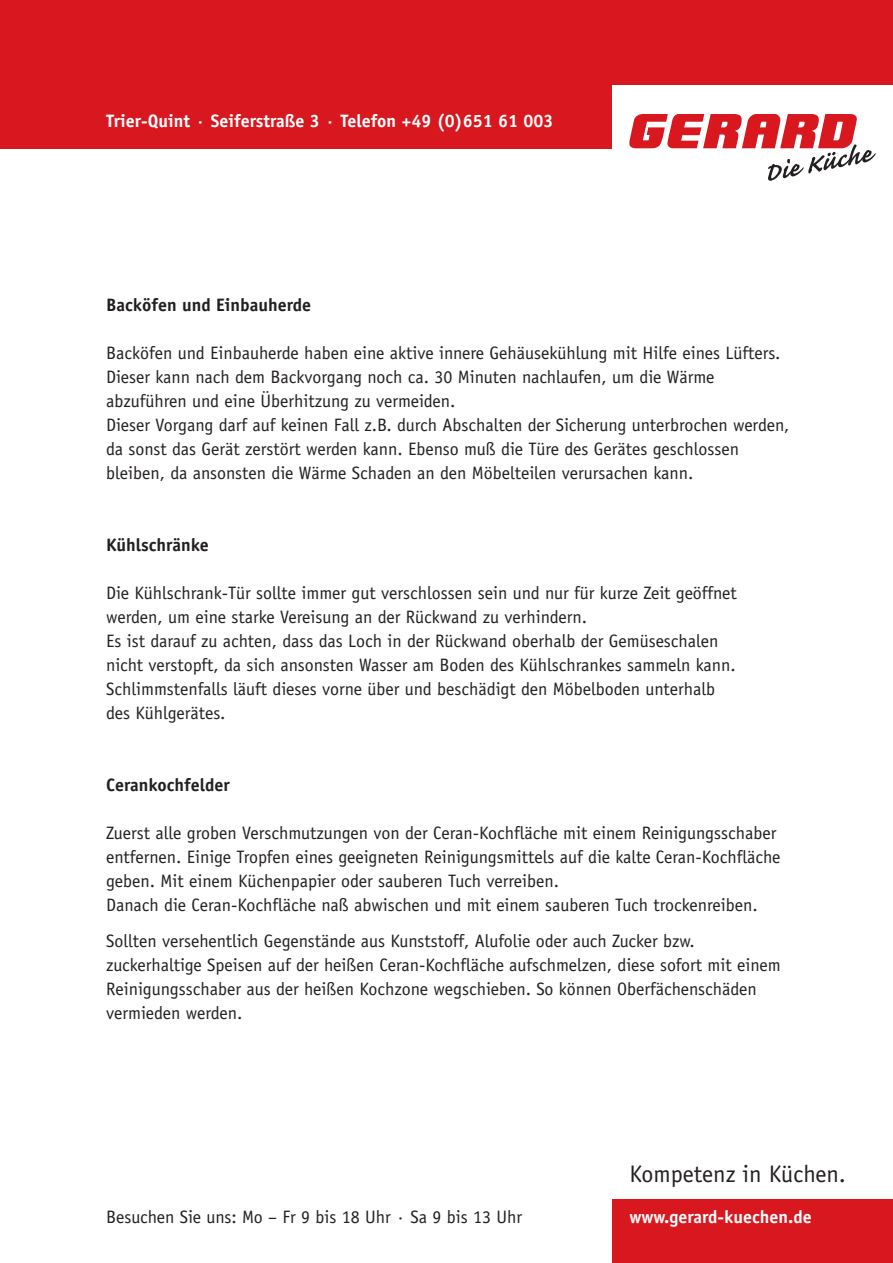
<style>
.page{position:relative;width:893px;height:1263px;background:#fff}
.page>*{position:absolute;margin:0;border:0;box-sizing:border-box;transform-origin:0 0}
.t1{font:24px "Officina Sans";color:#231f20}
.t2{font:18px/24px "Officina Sans";color:#231f20}
.t3{font:700 18px "Officina Sans";color:#fff}
.t4{font:700 18px "Officina Sans";color:#231f20}
</style>
<div class="page">
<div style="left:0;top:0;width:893px;height:149px;background:#d8171f"></div>
<div style="left:612px;top:85px;width:281px;height:66px;background:#fff"></div>
<svg style="left:629px;top:114px;width:247px;height:67px"></svg>
<div style="left:612px;top:1199px;width:281px;height:64px;background:#d8171f"></div>
<p class="t3" style="left:106px;top:114px;width:449px">Trier-Quint · Seiferstraße 3 · Telefon +49 (0)651 61 003</p>
<p class="t4" style="left:106px;top:298px;width:206px">Backöfen und Einbauherde</p>
<p class="t2" style="left:106px;top:342px;width:685px">Backöfen und Einbauherde haben eine aktive innere Gehäusekühlung mit Hilfe eines Lüfters.<br>Dieser kann nach dem Backvorgang noch ca. 30 Minuten nachlaufen, um die Wärme abzuführen und eine Überhitzung zu vermeiden.<br>Dieser Vorgang darf auf keinen Fall z.B. durch Abschalten der Sicherung unterbrochen werden, da sonst das Gerät zerstört werden kann. Ebenso muß die Türe des Gerätes geschlossen bleiben, da ansonsten die Wärme Schaden an den Möbelteilen verursachen kann.</p>
<p class="t4" style="left:106px;top:538px;width:104px">Kühlschränke</p>
<p class="t2" style="left:106px;top:582px;width:632px">Die Kühlschrank-Tür sollte immer gut verschlossen sein und nur für kurze Zeit geöffnet werden, um eine starke Vereisung an der Rückwand zu verhindern.<br>Es ist darauf zu achten, dass das Loch in der Rückwand oberhalb der Gemüseschalen nicht verstopft, da sich ansonsten Wasser am Boden des Kühlschrankes sammeln kann.<br>Schlimmstenfalls läuft dieses vorne über und beschädigt den Möbelboden unterhalb des Kühlgerätes.</p>
<p class="t4" style="left:106px;top:778px;width:125px">Cerankochfelder</p>
<p class="t2" style="left:106px;top:822px;width:676px">Zuerst alle groben Verschmutzungen von der Ceran-Kochfläche mit einem Reinigungsschaber entfernen. Einige Tropfen eines geeigneten Reinigungsmittels auf die kalte Ceran-Kochfläche geben. Mit einem Küchenpapier oder sauberen Tuch verreiben.<br>Danach die Ceran-Kochfläche naß abwischen und mit einem sauberen Tuch trockenreiben.</p>
<p class="t2" style="left:106px;top:930px;width:676px">Sollten versehentlich Gegenstände aus Kunststoff, Alufolie oder auch Zucker bzw. zuckerhaltige Speisen auf der heißen Ceran-Kochfläche aufschmelzen, diese sofort mit einem Reinigungsschaber aus der heißen Kochzone wegschieben. So können Oberfächenschäden vermieden werden.</p>
<h1 class="t1" style="left:629px;top:1165px;width:218px">Kompetenz in Küchen.</h1>
<p class="t2" style="left:106px;top:1206px;width:417px">Besuchen Sie uns: Mo – Fr 9 bis 18 Uhr · Sa 9 bis 13 Uhr</p>
<p class="t3" style="left:629px;top:1210px;width:184px">www.gerard-kuechen.de</p>
</div>
